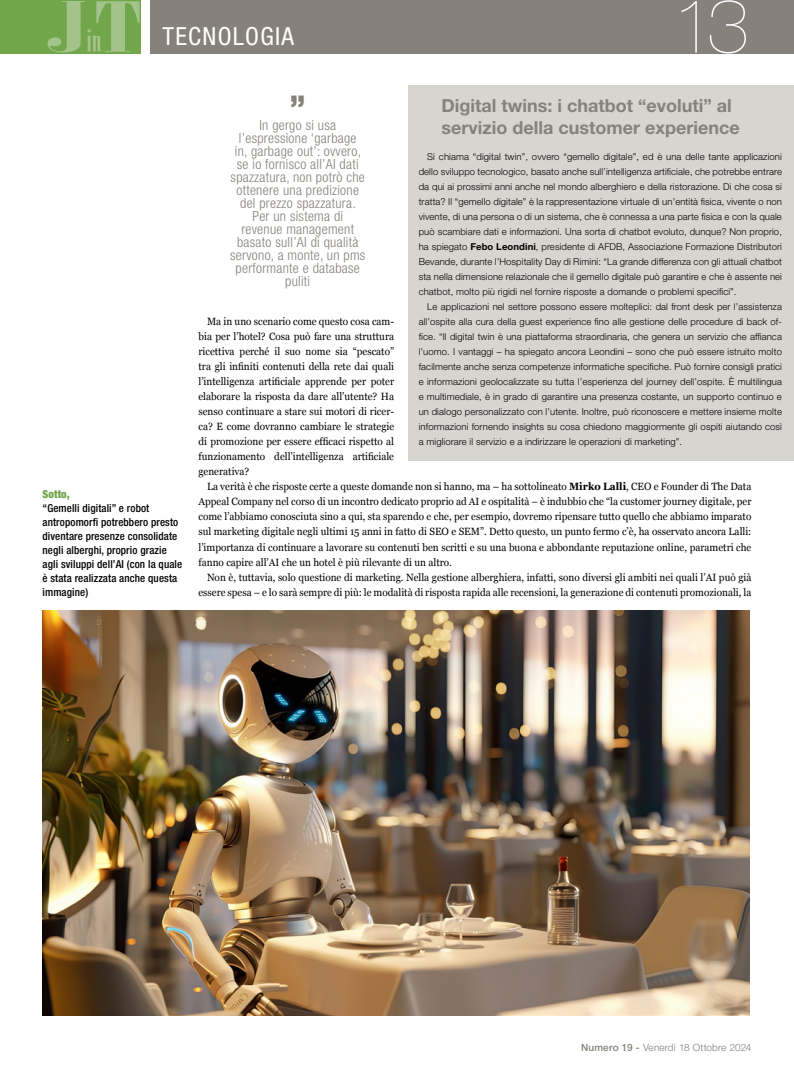
<style>
.page{position:relative;width:794px;height:1078px;background:#fff}
.page>*{position:absolute;margin:0;border:0;box-sizing:border-box;transform-origin:0 0}
.t1{font:200 75.6px "Helvetica Neue LT Std";color:#fff}
.t2{font:900 condensed 30px "Helvetica Neue LT Std";color:#86827b}
.t3{font:condensed 25px "Helvetica Neue LT Std";color:#fff}
.t4{font:700 18px/21.6px "Helvetica Neue LT Std";color:#86827b}
.t5{font:300 condensed 14px/13px "Helvetica Neue LT Std";letter-spacing:.02em;color:#86827b;text-align:center}
.t6{font:500 condensed 11px/14px "Helvetica Neue LT Std";letter-spacing:.01em;color:#000}
.t7{font:900 condensed 11px "Helvetica Neue LT Std";letter-spacing:.01em;color:#71a64b}
.t8{font:10.5px/15px "Georgia";color:#000;text-align:justify;scale:.95 1}
.t9{font:300 10px "Helvetica Neue LT Std";letter-spacing:.005em;color:#86827b}
.t10{font:300 9.5px/15px "Helvetica Neue LT Std";letter-spacing:.01em;color:#000;text-align:justify}
.s1{font-weight:700}
.s2{font-weight:500}
</style>
<div class="page">
<div style="left:150px;top:0;width:644px;height:53px;background:#86827b"></div>
<div style="left:0;top:0;width:140px;height:53px;background:#71a64b"></div>
<svg style="left:47px;top:1px;width:93px;height:52px"></svg>
<div style="left:408px;top:85px;width:386px;height:375px;background:#d7d5d0"></div>
<img style="left:43px;top:610px;width:706px;height:405px">
<h3 class="t3" style="left:163px;top:21px;width:41px">TECNOLO</h3>
<h3 class="t3" style="left:260px;top:21px;width:25px">GIA</h3>
<h1 class="t1" style="left:673px;top:-18px;width:78px">13</h1>
<p class="t7" style="left:43px;top:487px;width:29px">Sotto,</p>
<p class="t6" style="left:43px;top:501px;width:141px">“Gemelli digitali” e robot antropomorfi potrebbero presto diventare presenze consolidate negli alberghi, proprio grazie agli sviluppi dell’AI (con la quale è stata realizzata anche questa immagine)</p>
<h2 class="t2" style="left:290px;top:87px;width:16px">”</h2>
<p class="t5" style="left:230px;top:118px;width:137px">In gergo si usa l’espressione ‘garbage<br>in, garbage out’: ovvero, se io fornisco all’AI dati spazzatura, non potrò che ottenere una predizione del prezzo spazzatura.<br>Per un sistema di revenue management basato sull’AI di qualità servono, a monte, un pms performante e database puliti</p>
<h3 class="t4" style="left:441px;top:95px;width:300px">Digital twins: i chatbot “evoluti” al servizio della customer experience</h3>
<p class="t10" style="left:419px;top:149px;width:365px;text-indent:9px">Si chiama “digital twin”, ovvero “gemello digitale”, ed è una delle tante applicazioni dello sviluppo tecnologico, basato anche sull’intelligenza artificiale, che potrebbe entrare da qui ai prossimi anni anche nel mondo alberghiero e della ristorazione. Di che cosa si tratta? Il “gemello digitale” è la rappresentazione virtuale di un’entità fisica, vivente o non vivente, di una persona o di un sistema, che è connessa a una parte fisica e con la quale può scambiare dati e informazioni. Una sorta di chatbot evoluto, dunque? Non proprio, ha spiegato <span class="s1">Febo Leondini</span>, presidente di AFDB, Associazione Formazione Distributori Bevande, durante l’Hospitality Day di Rimini: “La grande differenza con gli attuali chatbot sta nella dimensione relazionale che il gemello digitale può garantire e che è assente nei chatbot, molto più rigidi nel fornire risposte a domande o problemi specifici”.</p>
<p class="t10" style="left:419px;top:299px;width:365px;text-indent:9px">Le applicazioni nel settore possono essere molteplici: dal front desk per l’assistenza all’ospite alla cura della guest experience fino alle gestione delle procedure di back of&shy;fice. “Il digital twin è una piattaforma straordinaria, che genera un servizio che affianca l’uomo. I vantaggi – ha spiegato ancora Leondini – sono che può essere istruito molto facilmente anche senza competenze informatiche specifiche. Può fornire consigli pratici e informazioni geolocalizzate su tutta l’esperienza del journey dell’ospite. È multilingua e multimediale, è in grado di garantire una presenza costante, un supporto continuo e un dialogo personalizzato con l’utente. Inoltre, può riconoscere e mettere insieme molte informazioni fornendo insights su cosa chiedono maggiormente gli ospiti aiutando così a migliorare il servizio e a indirizzare le operazioni di marketing”.</p>
<p class="t8" style="left:198px;top:314px;width:207px;text-indent:9px">Ma in uno scenario come questo cosa cam&shy;bia per l’hotel? Cosa può fare una struttura ricettiva perché il suo nome sia “pescato” tra gli infiniti contenuti della rete dai quali l’intelligenza artificiale apprende per poter elaborare la risposta da dare all’utente? Ha senso continuare a stare sui motori di ricer&shy;ca? E come dovranno cambiare le strategie di promozione per essere efficaci rispetto al funzionamento dell’intelligenza artificiale generativa?</p>
<p class="t8" style="left:198px;top:479px;width:583px;text-indent:9px">La verità è che risposte certe a queste domande non si hanno, ma – ha sottolineato <span class="s1">Mirko Lalli</span>, CEO e Founder di The Data Appeal Company nel corso di un incontro dedicato proprio ad AI e ospitalità – è indubbio che “la customer journey digitale, per come l’abbiamo conosciuta sino a qui, sta sparendo e che, per esempio, dovremo ripensare tutto quello che abbiamo imparato sul marketing digitale negli ultimi 15 anni in fatto di SEO e SEM”. Detto questo, un punto fermo c’è, ha osservato ancora Lalli: l’importanza di continuare a lavorare su contenuti ben scritti e su una buona e abbondante reputazione online, parametri che fanno capire all’AI che un hotel è più rilevante di un altro.</p>
<p class="t8" style="left:198px;top:569px;width:583px;text-align:right">Non è, tuttavia, solo questione di marketing. Nella gestione alberghiera, infatti, sono diversi gli ambiti nei quali l’AI può già essere spesa – e lo sarà sempre di più: le modalità di risposta rapida alle recensioni, la generazione di contenuti promozionali, la</p>
<p class="t9" style="left:581px;top:1040px;width:172px"><span class="s2">Numero 19 -</span> Venerdì 18 Ottobre 2024</p>
</div>
